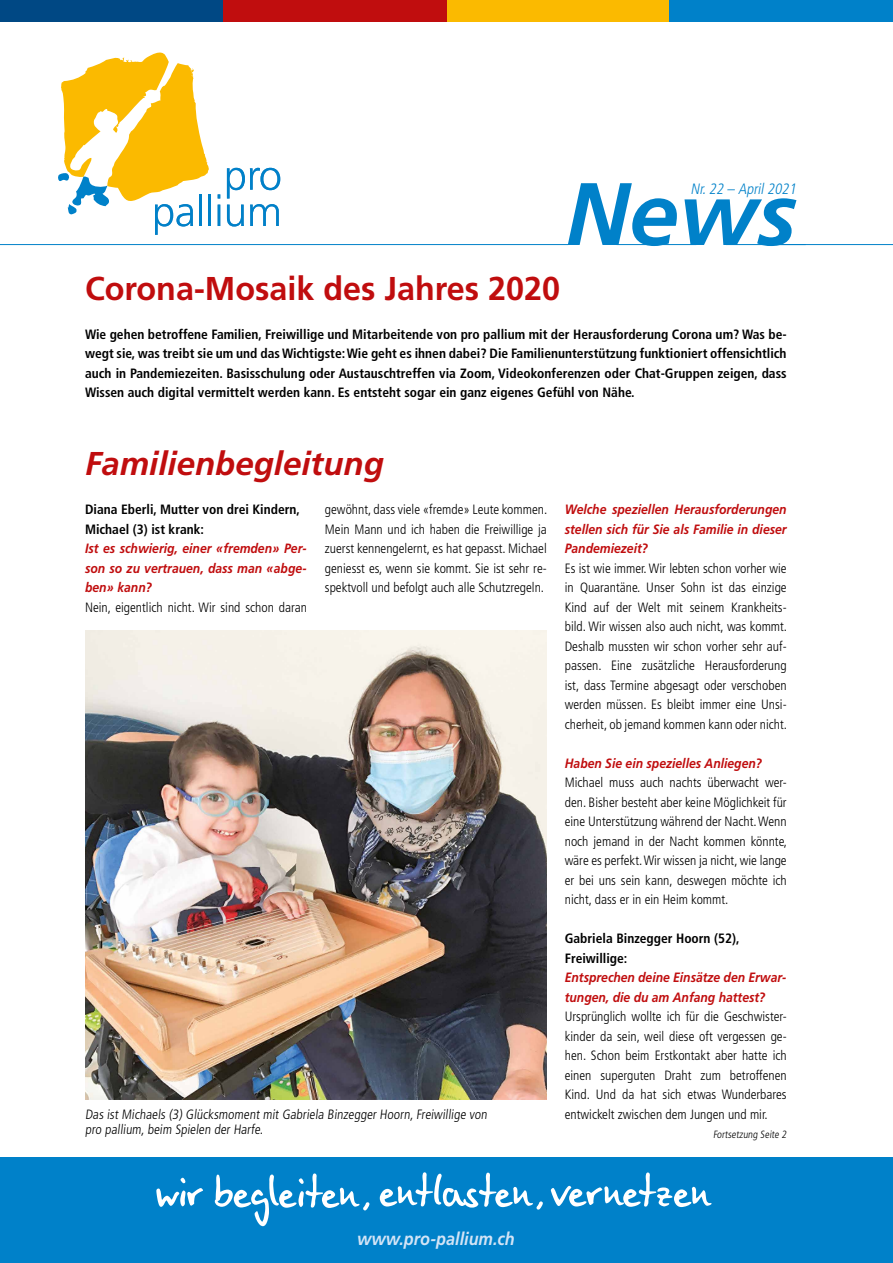
<style>
.page{position:relative;width:893px;height:1263px;background:#fff}
.page>*{position:absolute;margin:0;border:0;box-sizing:border-box;transform-origin:0 0}
.t1{font:italic 700 88.5px "Frutiger LT Std";color:#0081c9}
.t2{font:700 33px "Frutiger LT Std";color:#c00d0e}
.t3{font:italic 700 33px "Frutiger LT Std";color:#c00d0e}
.t4{font:italic 700 18px "Frutiger LT Std";color:#d3e4f6;scale:.9 1}
.t5{font:italic 300 condensed 15px "Frutiger LT Std";color:#0081c9}
.t6{font:300 condensed 13.5px/19.5px "Frutiger LT Std";color:#000;text-align:justify}
.t7{font:700 condensed 13.5px/19.5px "Frutiger LT Std";color:#000}
.t8{font:italic 700 13.5px/19.5px "Frutiger";color:#c00d0e;text-align:justify;scale:.9 1}
.t9{font:300 condensed 10.5px "Frutiger LT Std";color:#000}
</style>
<div class="page">
<div style="left:446px;top:0;width:224px;height:21px;background:#fbba00"></div>
<div style="left:670px;top:0;width:223px;height:21px;background:#0081c9"></div>
<div style="left:0;top:0;width:223px;height:21px;background:#004884"></div>
<div style="left:223px;top:0;width:223px;height:21px;background:#c00d0e"></div>
<div style="left:0;top:1158px;width:893px;height:105px;background:#0081c9"></div>
<svg style="left:227px;top:168px;width:53px;height:30px"></svg>
<hr style="left:208px;top:195px;width:3px;height:31px;background:#0081c9">
<hr style="left:218px;top:205px;width:2px;height:21px;background:#0081c9">
<svg style="left:227px;top:205px;width:17px;height:21px"></svg>
<svg style="left:250px;top:204px;width:29px;height:22px"></svg>
<svg style="left:58px;top:53px;width:151px;height:182px"></svg>
<hr style="left:0;top:244px;width:568px;height:1px;background:#0081c9">
<hr style="left:770px;top:244px;width:123px;height:1px;background:#0081c9">
<hr style="left:617px;top:244px;width:79px;height:1px;background:#0081c9">
<hr style="left:726px;top:244px;width:80px;height:1px;background:#0081c9">
<svg style="left:156px;top:1178px;width:47px;height:29px"></svg>
<svg style="left:215px;top:1173px;width:154px;height:53px"></svg>
<svg style="left:380px;top:1172px;width:163px;height:37px"></svg>
<svg style="left:551px;top:1172px;width:161px;height:35px"></svg>
<img style="left:85px;top:630px;width:462px;height:469px">
<p class="t5" style="left:691px;top:180px;width:110px">Nr.22 – April2021</p>
<h1 class="t1" style="left:566px;top:162px;width:233px">News</h1>
<h2 class="t2" style="left:85px;top:269px;width:477px">Corona-Mosaik des Jahres 2020</h2>
<p class="t7" style="left:85px;top:324px;width:703px;text-align:justify">Wie gehen betroffene Familien, Freiwillige und Mitarbeitende von pro pallium mit der Herausforderung Corona um? Was be&shy;wegt sie, was treibt sie um und das Wichtigste: Wie geht es ihnen dabei? Die Familienunterstützung funktioniert offensichtlich auch in Pandemiezeiten. Basisschulung oder Austauschtreffen via Zoom, Videokonferenzen oder Chat-Gruppen zeigen, dass Wissen auch digital vermittelt werden kann. Es entsteht sogar ein ganz eigenes Gefühl von Nähe.</p>
<h2 class="t3" style="left:85px;top:444px;width:300px">Familienbegleitung</h2>
<p class="t7" style="left:85px;top:500px;width:217px">Diana Eberli, Mutter von drei Kindern,<br>Michael (3) ist krank:</p>
<p class="t8" style="left:85px;top:538px;width:248px">Ist es schwierig, einer «fremden» Per&shy;son so zu vertrauen, dass man «abge&shy;ben» kann?</p>
<p class="t6" style="left:85px;top:597px;width:223px">Nein, eigentlich nicht. Wir sind schon daran</p>
<p class="t6" style="left:325px;top:500px;width:224px">gewöhnt, dass viele «fremde» Leute kommen.<br>Mein Mann und ich haben die Freiwillige ja zuerst kennengelernt, es hat gepasst. Michael geniesst es, wenn sie kommt. Sie ist sehr re&shy;spektvoll und befolgt auch alle Schutzregeln.</p>
<p class="t8" style="left:565px;top:499px;width:248px">Welche speziellen Herausforderungen stellen sich für Sie als Familie in dieser Pandemiezeit?</p>
<p class="t6" style="left:565px;top:558px;width:224px">Es ist wie immer. Wir lebten schon vorher wie in Quarantäne. Unser Sohn ist das einzige Kind auf der Welt mit seinem Krankheits&shy;bild. Wir wissen also auch nicht, was kommt.<br>Deshalb mussten wir schon vorher sehr auf&shy;passen. Eine zusätzliche Herausforderung ist, dass Termine abgesagt oder verschoben werden müssen. Es bleibt immer eine Unsi&shy;cherheit, ob jemand kommen kann oder nicht.</p>
<p class="t8" style="left:565px;top:753px;width:221px">Haben Sie ein spezielles Anliegen?</p>
<p class="t6" style="left:565px;top:773px;width:224px">Michael muss auch nachts überwacht wer&shy;den. Bisher besteht aber keine Möglichkeit für eine Unterstützung während der Nacht. Wenn noch jemand in der Nacht kommen könnte, wäre es perfekt. Wir wissen ja nicht, wie lange er bei uns sein kann, deswegen möchte ich nicht, dass er in ein Heim kommt.</p>
<p class="t7" style="left:565px;top:929px;width:176px">Gabriela Binzegger Hoorn (52),<br>Freiwillige:</p>
<p class="t8" style="left:565px;top:967px;width:248px">Entsprechen deine Einsätze den Erwar&shy;tungen, die du am Anfang hattest?</p>
<p class="t6" style="left:565px;top:1007px;width:223px">Ursprünglich wollte ich für die Geschwister&shy;kinder da sein, weil diese oft vergessen ge&shy;hen. Schon beim Erstkontakt aber hatte ich einen superguten Draht zum betroffenen Kind. Und da hat sich etwas Wunderbares</p>
<p class="t6" style="left:85px;top:1104px;width:405px">Das ist Michaels (3) Glücksmoment mit Gabriela Binzegger Hoorn, Freiwillige von</p>
<p class="t6" style="left:565px;top:1104px;width:204px">entwickelt zwischen dem Jungen und mir.</p>
<p class="t6" style="left:85px;top:1120px;width:181px">pro pallium, beim Spielen der Harfe.</p>
<p class="t9" style="left:713px;top:1128px;width:77px">Fortsetzung Seite 2</p>
<h3 class="t4" style="left:357px;top:1228px;width:177px">www.pro-pallium.ch</h3>
</div>
